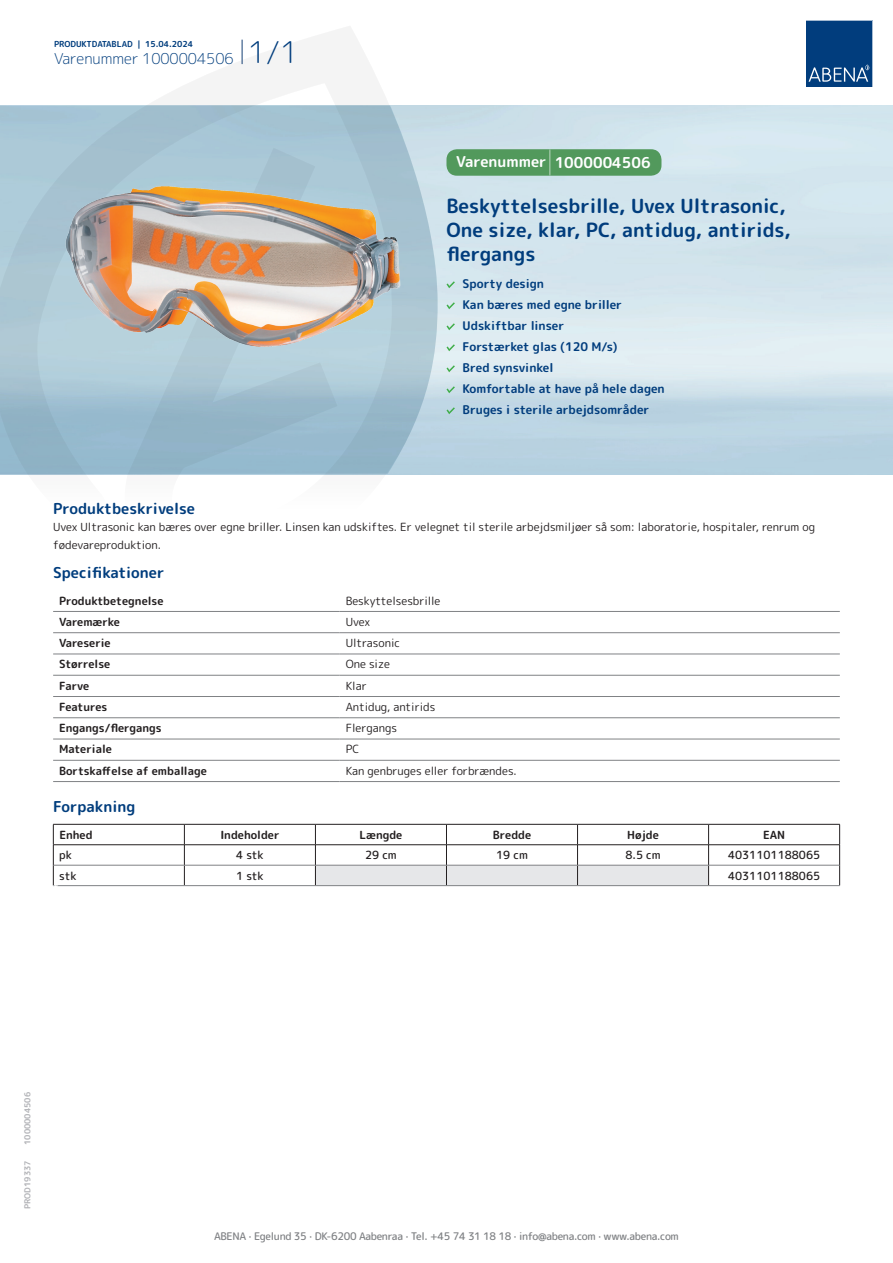
<style>
.page{position:relative;width:893px;height:1263px;background:#fff}
.page>*{position:absolute;margin:0;border:0;box-sizing:border-box;transform-origin:0 0}
.t1{font:700 19.5px/24px "Rounded Mplus 1 c";color:#013d7d}
.t2{font:700 15px "Rounded Mplus 1 c";color:#013d7d}
.t3{font:300 15px "Rounded Mplus 1 c";color:#013d7d}
.t4{font:700 15px "Rounded Mplus 1 c";color:#fff}
.t5{font:700 12px/21px "Rounded Mplus 1 c";color:#013d7d}
.t6{font:11.25px/18px "Rounded Mplus 1 c";color:#231f20}
.t7{font:700 11.25px "Rounded Mplus 1 c";color:#231f20}
.t8{font:500 11.25px "Rounded Mplus 1 c";color:#231f20}
.t9{font:500 10.5px "Rounded Mplus 1 c";letter-spacing:-.03em;color:#808285}
.t10{font:700 10.5px "Rounded Mplus 1 c";color:#fff}
.t11{font:700 8.25px "Rounded Mplus 1 c";color:#013d7d}
.t12{font:700 8.25px "Rounded Mplus 1 c";color:#b2b3b7}
.s1{font-size:30px}
.s2{font-size:25.5px}
</style>
<div class="page">
<svg style="left:0;top:26px;width:439px;height:449px"></svg>
<svg style="left:0;top:106px;width:438px;height:368px;background:#a2c0d1"></svg>
<svg style="left:242px;top:40px;width:1px;height:24px"></svg>
<svg style="left:806px;top:20px;width:67px;height:67px;background:#144b86"></svg>
<img style="left:47px;top:159px;width:384px;height:210px">
<hr style="left:53px;top:611px;width:287px;height:1px;background:#808285">
<hr style="left:340px;top:611px;width:500px;height:1px;background:#808285">
<hr style="left:53px;top:632px;width:287px;height:1px;background:#808285">
<hr style="left:340px;top:632px;width:500px;height:1px;background:#808285">
<hr style="left:53px;top:654px;width:287px;height:1px;background:#808285">
<hr style="left:340px;top:654px;width:500px;height:1px;background:#808285">
<hr style="left:53px;top:675px;width:287px;height:1px;background:#808285">
<hr style="left:340px;top:675px;width:500px;height:1px;background:#808285">
<hr style="left:53px;top:696px;width:287px;height:1px;background:#808285">
<hr style="left:340px;top:696px;width:500px;height:1px;background:#808285">
<hr style="left:53px;top:717px;width:287px;height:1px;background:#808285">
<hr style="left:340px;top:717px;width:500px;height:1px;background:#808285">
<hr style="left:53px;top:739px;width:287px;height:1px;background:#808285">
<hr style="left:340px;top:739px;width:500px;height:1px;background:#808285">
<hr style="left:53px;top:760px;width:287px;height:1px;background:#808285">
<hr style="left:340px;top:760px;width:500px;height:1px;background:#808285">
<hr style="left:53px;top:781px;width:287px;height:1px;background:#808285">
<hr style="left:340px;top:781px;width:500px;height:1px;background:#808285">
<hr style="left:53px;top:824px;width:131px;height:1px;background:#231f20">
<hr style="left:184px;top:824px;width:131px;height:1px;background:#231f20">
<hr style="left:709px;top:824px;width:131px;height:1px;background:#231f20">
<hr style="left:53px;top:844px;width:131px;height:1px;background:#231f20">
<hr style="left:184px;top:844px;width:131px;height:1px;background:#231f20">
<hr style="left:709px;top:844px;width:131px;height:1px;background:#231f20">
<svg style="left:53px;top:824px;width:1px;height:61px"></svg>
<svg style="left:184px;top:824px;width:1px;height:61px"></svg>
<svg style="left:315px;top:824px;width:394px;height:61px"></svg>
<svg style="left:839px;top:824px;width:1px;height:61px"></svg>
<hr style="left:54px;top:865px;width:130px;height:1px;background:#808285">
<hr style="left:184px;top:865px;width:131px;height:1px;background:#808285">
<hr style="left:315px;top:865px;width:131px;height:1px;background:#808285">
<hr style="left:446px;top:865px;width:131px;height:1px;background:#808285">
<hr style="left:577px;top:865px;width:132px;height:1px;background:#808285">
<hr style="left:709px;top:865px;width:130px;height:1px;background:#808285">
<hr style="left:53px;top:885px;width:131px;height:1px;background:#808285">
<hr style="left:184px;top:885px;width:131px;height:1px;background:#808285">
<hr style="left:315px;top:885px;width:131px;height:1px;background:#808285">
<hr style="left:446px;top:885px;width:131px;height:1px;background:#808285">
<hr style="left:577px;top:885px;width:132px;height:1px;background:#808285">
<hr style="left:709px;top:885px;width:131px;height:1px;background:#808285">
<svg style="left:446px;top:281px;width:9px;height:7px"></svg>
<svg style="left:446px;top:302px;width:9px;height:7px"></svg>
<svg style="left:446px;top:323px;width:9px;height:7px"></svg>
<svg style="left:446px;top:344px;width:9px;height:7px"></svg>
<svg style="left:446px;top:365px;width:9px;height:7px"></svg>
<svg style="left:446px;top:386px;width:9px;height:7px"></svg>
<svg style="left:446px;top:407px;width:9px;height:7px"></svg>
<div style="left:446px;top:149px;width:215px;height:27px;background:#52995c;border-radius:10px"></div>
<p class="t11" style="left:54px;top:38px;width:141px">PRODUKTDATABLAD | 15.04.2024</p>
<h2 class="t3" style="left:54px;top:48px;width:246px">Varenummer 1000004506 <span class="s1">1/1</span></h2>
<h2 class="t4" style="left:456px;top:152px;width:196px">Varenummer <span class="s2">|</span> 1000004506</h2>
<h1 class="t1" style="left:446px;top:194px;width:346px">Beskyttelsesbrille, Uvex Ultrasonic,<br>One size, klar, PC, antidug, antirids, flergangs</h1>
<p class="t5" style="left:463px;top:273px;width:204px">Sporty design<br>Kan bæres med egne briller<br>Udskiftbar linser<br>Forstærket glas (120 M/s)<br>Bred synsvinkel<br>Komfortable at have på hele dagen<br>Bruges i sterile arbejdsområder</p>
<h2 class="t2" style="left:53px;top:498px;width:143px">Produktbeskrivelse</h2>
<p class="t6" style="left:53px;top:517px;width:763px">Uvex Ultrasonic kan bæres over egne briller. Linsen kan udskiftes. Er velegnet til sterile arbejdsmiljøer så som: laboratorie, hospitaler, renrum og fødevareproduktion.</p>
<h2 class="t2" style="left:53px;top:562px;width:113px">Specifikationer</h2>
<p class="t7" style="left:59px;top:592px;width:106px">Produktbetegnelse</p>
<p class="t6" style="left:346px;top:591px;width:96px">Beskyttelsesbrille</p>
<p class="t7" style="left:59px;top:614px;width:62px">Varemærke</p>
<p class="t6" style="left:346px;top:613px;width:26px">Uvex</p>
<p class="t7" style="left:59px;top:635px;width:53px">Vareserie</p>
<p class="t6" style="left:346px;top:634px;width:56px">Ultrasonic</p>
<p class="t7" style="left:59px;top:656px;width:53px">Størrelse</p>
<p class="t6" style="left:346px;top:655px;width:46px">One size</p>
<p class="t7" style="left:59px;top:678px;width:32px">Farve</p>
<p class="t6" style="left:346px;top:676px;width:23px">Klar</p>
<p class="t7" style="left:59px;top:699px;width:50px">Features</p>
<p class="t6" style="left:346px;top:698px;width:91px">Antidug, antirids</p>
<p class="t7" style="left:59px;top:720px;width:104px">Engangs/flergangs</p>
<p class="t6" style="left:346px;top:719px;width:53px">Flergangs</p>
<p class="t7" style="left:59px;top:741px;width:54px">Materiale</p>
<p class="t6" style="left:346px;top:740px;width:15px">PC</p>
<p class="t7" style="left:59px;top:763px;width:149px">Bortskaffelse af emballage</p>
<p class="t6" style="left:346px;top:762px;width:173px">Kan genbruges eller forbrændes.</p>
<h2 class="t2" style="left:53px;top:796px;width:84px">Forpakning</h2>
<p class="t7" style="left:59px;top:827px;width:35px">Enhed</p>
<p class="t7" style="left:220px;top:827px;width:61px">Indeholder</p>
<p class="t7" style="left:359px;top:827px;width:44px">Længde</p>
<p class="t7" style="left:493px;top:827px;width:40px">Bredde</p>
<p class="t7" style="left:627px;top:827px;width:33px">Højde</p>
<p class="t7" style="left:763px;top:827px;width:24px">EAN</p>
<p class="t8" style="left:59px;top:847px;width:14px">pk</p>
<p class="t8" style="left:236px;top:847px;width:29px">4 stk</p>
<p class="t8" style="left:365px;top:847px;width:33px">29 cm</p>
<p class="t8" style="left:496px;top:847px;width:33px">19 cm</p>
<p class="t8" style="left:625px;top:847px;width:37px">8.5 cm</p>
<p class="t8" style="left:728px;top:847px;width:94px">4031101188065</p>
<p class="t8" style="left:59px;top:867px;width:19px">stk</p>
<p class="t8" style="left:236px;top:867px;width:29px">1 stk</p>
<p class="t8" style="left:728px;top:867px;width:94px">4031101188065</p>
<p class="t10" style="left:53px;top:881px;width:7px">*</p>
<p class="t12" style="left:22px;top:1145px;width:54px;rotate:-90deg">1000004506</p>
<p class="t12" style="left:22px;top:1209px;width:50px;rotate:-90deg">PROD19337</p>
<p class="t9" style="left:214px;top:1229px;width:466px">ABENA · Egelund 35 · DK-6200 Aabenraa · Tel. +45 74 31 18 18 · info@abena.com · www.abena.com</p>
</div>
